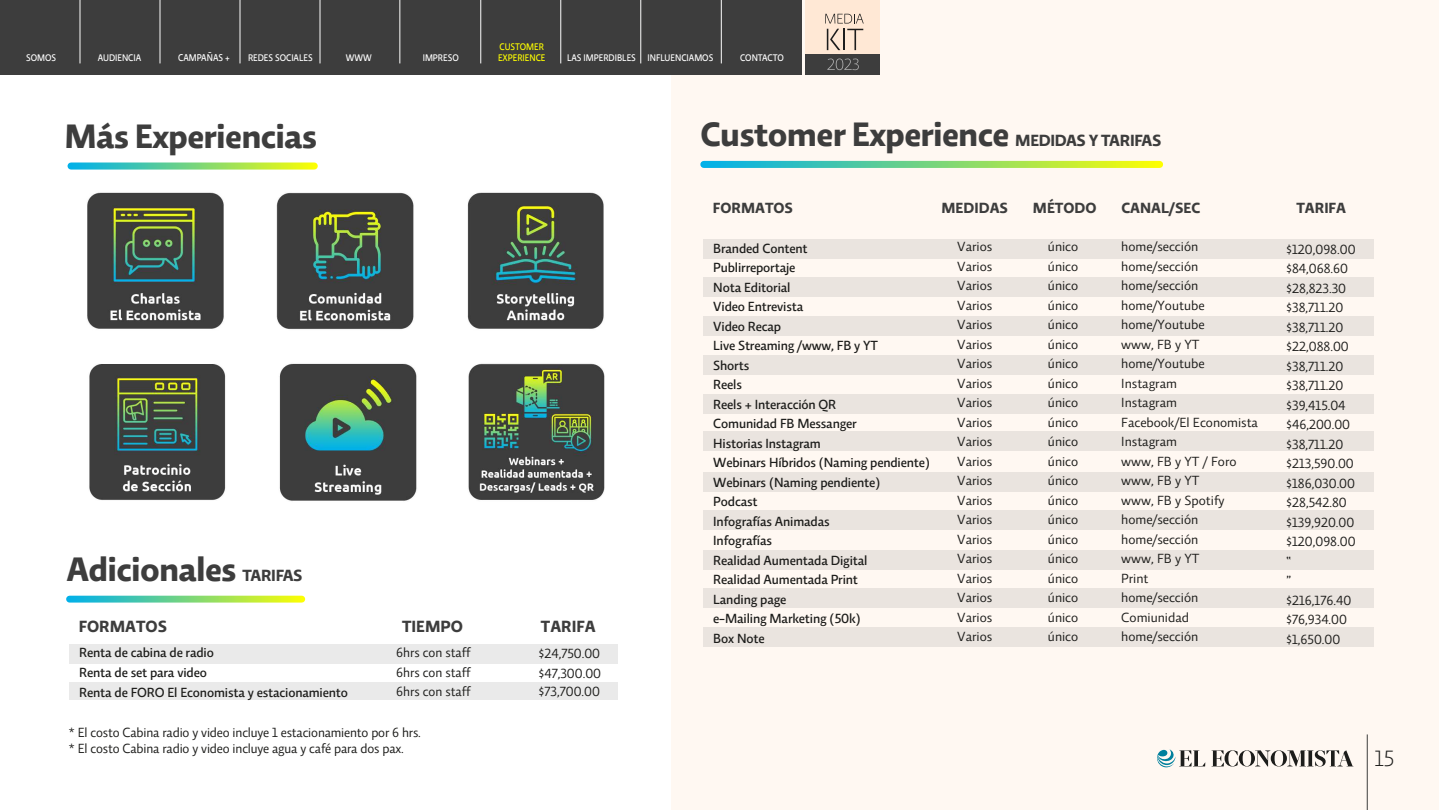
<style>
.page{position:relative;width:1440px;height:810px;background:#fff}
.page>*{position:absolute;margin:0;border:0;box-sizing:border-box;transform-origin:0 0}
.t1{font:700 34.5px "Relato Sans OT";letter-spacing:-.02em;color:#3d3d3d}
.t2{font:300 22.5px "Relato Sans OT";color:#1d1d1b}
.t3{font:700 16.5px "Relato Sans OT";color:#3d3d3d}
.t4{font:700 15px "Relato Sans OT";color:#3d3d3d}
.t5{font:13.5px/19.5px "Relato Sans OT";color:#1d1d1b}
.t6{font:500 13.5px/19.5px "Relato Sans OT";letter-spacing:-.01em;color:#1d1d1b}
.t7{font:500 10.05px "Relato Sans OT";color:#fff;scale:.88 1}
.t8{font:500 9.75px "Relato Sans OT";color:#fff;scale:.9 1}
.t9{font:500 9.75px "Relato Sans OT";color:#ff0;scale:.9 1}
.s1{font-size:16.5px}
</style>
<div class="page">
<div style="left:671px;top:0;width:768px;height:810px;background:#fff8f2"></div>
<div style="left:704px;top:239px;width:670px;height:20px;background:#eae4df"></div>
<div style="left:704px;top:278px;width:670px;height:19px;background:#eae4df"></div>
<div style="left:704px;top:316px;width:670px;height:19px;background:#eae4df"></div>
<div style="left:704px;top:356px;width:670px;height:19px;background:#eae4df"></div>
<div style="left:704px;top:395px;width:670px;height:19px;background:#eae4df"></div>
<div style="left:704px;top:432px;width:670px;height:19px;background:#eae4df"></div>
<div style="left:704px;top:472px;width:670px;height:19px;background:#eae4df"></div>
<div style="left:704px;top:511px;width:670px;height:19px;background:#eae4df"></div>
<div style="left:704px;top:550px;width:670px;height:19px;background:#eae4df"></div>
<div style="left:704px;top:588px;width:670px;height:19px;background:#eae4df"></div>
<div style="left:704px;top:628px;width:670px;height:19px;background:#eae4df"></div>
<svg style="left:1212px;top:750px;width:142px;height:17px"></svg>
<svg style="left:1157px;top:749px;width:48px;height:19px"></svg>
<hr style="left:1367px;top:734px;width:1px;height:76px;background:#3d3d3d">
<svg style="left:71px;top:163px;width:243px;height:7px;background:#81d883"></svg>
<svg style="left:70px;top:596px;width:232px;height:7px;background:#81d882"></svg>
<svg style="left:704px;top:161px;width:456px;height:7px;background:#7ad57b"></svg>
<img style="left:87px;top:192px;width:137px;height:137px">
<img style="left:276px;top:192px;width:138px;height:138px">
<img style="left:89px;top:364px;width:137px;height:136px">
<img style="left:467px;top:192px;width:137px;height:137px">
<img style="left:279px;top:363px;width:138px;height:138px">
<img style="left:468px;top:363px;width:137px;height:137px">
<div style="left:70px;top:644px;width:548px;height:19px;background:#eaeaea"></div>
<div style="left:70px;top:682px;width:548px;height:18px;background:#eaeaea"></div>
<div style="left:0;top:0;width:802px;height:75px;background:#3d3d3d"></div>
<hr style="left:80px;top:0;width:1px;height:63px;background:#fff">
<hr style="left:160px;top:0;width:1px;height:63px;background:#fff">
<hr style="left:240px;top:0;width:1px;height:63px;background:#fff">
<hr style="left:320px;top:0;width:1px;height:63px;background:#fff">
<hr style="left:400px;top:0;width:1px;height:63px;background:#fff">
<hr style="left:481px;top:0;width:1px;height:63px;background:#fff">
<hr style="left:561px;top:0;width:1px;height:63px;background:#fff">
<hr style="left:641px;top:0;width:1px;height:63px;background:#fff">
<hr style="left:721px;top:0;width:1px;height:63px;background:#fff">
<div style="left:805px;top:0;width:75px;height:54px;background:#ffe8d5"></div>
<div style="left:805px;top:55px;width:75px;height:20px;background:#3d3d3d"></div>
<svg style="left:825px;top:14px;width:39px;height:36px"></svg>
<svg style="left:827px;top:59px;width:32px;height:11px"></svg>
<p class="t9" style="left:500px;top:41px;width:51px">CUSTOMER</p>
<p class="t8" style="left:26px;top:52px;width:35px">SOMOS</p>
<p class="t8" style="left:98px;top:52px;width:50px">AUDIENCIA</p>
<p class="t7" style="left:178px;top:52px;width:60px">CAMPAÑAS +</p>
<p class="t8" style="left:346px;top:52px;width:30px">WWW</p>
<p class="t8" style="left:423px;top:52px;width:42px">IMPRESO</p>
<p class="t8" style="left:567px;top:52px;width:164px">LAS IMPERDIBLES INFLUENCIAMOS</p>
<p class="t8" style="left:740px;top:52px;width:50px">CONTACTO</p>
<p class="t8" style="left:248px;top:52px;width:73px">REDES SOCIALES</p>
<p class="t9" style="left:498px;top:52px;width:54px">EXPERIENCE</p>
<h1 class="t1" style="left:64px;top:115px;width:254px">Más Experiencias</h1>
<h1 class="t1" style="left:66px;top:548px;width:238px">Adicionales <span class="s1">TARIFAS</span></h1>
<p class="t3" style="left:79px;top:616px;width:90px">FORMATOS</p>
<p class="t6" style="left:79px;top:643px;width:270px">Renta de cabina de radio<br>Renta de set para video<br>Renta de FORO El Economista y estacionamiento</p>
<p class="t3" style="left:402px;top:616px;width:62px">TIEMPO</p>
<p class="t3" style="left:541px;top:616px;width:56px">TARIFA</p>
<p class="t5" style="left:396px;top:643px;width:76px;line-height:20px">6hrs con staff<br>6hrs con staff</p>
<p class="t5" style="left:396px;top:682px;width:76px">6hrs con staff</p>
<p class="t5" style="left:538px;top:643px;width:64px;line-height:19.9px">$24,750.00 $47,300.00</p>
<p class="t5" style="left:538px;top:682px;width:63px">$73,700.00</p>
<p class="t5" style="left:69px;top:724px;width:353px;line-height:16.2px">* El costo Cabina radio y video incluye 1 estacionamiento por 6 hrs. * El costo Cabina radio y video incluye agua y café para dos pax.</p>
<h1 class="t1" style="left:701px;top:113px;width:462px">Customer Experience <span class="s1">MEDIDAS Y TARIFAS</span></h1>
<p class="t4" style="left:713px;top:198px;width:82px">FORMATOS</p>
<p class="t4" style="left:1033px;top:199px;width:65px">MÉTODO</p>
<p class="t4" style="left:1121px;top:198px;width:81px">CANAL/SEC</p>
<p class="t4" style="left:1296px;top:198px;width:51px">TARIFA</p>
<p class="t6" style="left:713px;top:238px;width:218px">Branded Content<br>Publirreportaje<br>Nota Editorial<br>Video Entrevista<br>Video Recap<br>Live Streaming /www, FB y YT<br>Shorts<br>Reels<br>Reels + Interacción QR<br>Comunidad FB Messanger<br>Historias Instagram<br>Webinars Híbridos (Naming pendiente)<br>Webinars (Naming pendiente)<br>Podcast<br>Infografías Animadas<br>Infografías<br>Realidad Aumentada Digital<br>Realidad Aumentada Print<br>Landing page<br>e-Mailing Marketing (50k)<br>Box Note</p>
<p class="t4" style="left:942px;top:198px;width:68px">MEDIDAS</p>
<p class="t5" style="left:957px;top:237px;width:36px;text-align:justify">Varios Varios Varios Varios Varios Varios Varios Varios Varios Varios Varios Varios Varios Varios Varios Varios Varios Varios Varios Varios Varios</p>
<p class="t5" style="left:1048px;top:237px;width:32px;text-align:justify">único único único único único único único único único único único único único único único único único único único único único</p>
<p class="t5" style="left:1121px;top:237px;width:138px">home/sección home/sección home/sección home/Youtube home/Youtube<br>www, FB y YT home/Youtube<br>Instagram<br>Instagram<br>Facebook/El Economista<br>Instagram<br>www, FB y YT / Foro www, FB y YT<br>www, FB y Spotify home/sección home/sección<br>www, FB y YT<br>Print<br>home/sección<br>Comiunidad home/sección</p>
<p class="t5" style="left:1286px;top:239px;width:71px">$120,098.00 $84,068.60 $28,823.30 $38,711.20 $38,711.20 $22,088.00 $38,711.20 $38,711.20 $39,415.04 $46,200.00 $38,711.20 $213,590.00 $186,030.00 $28,542.80 $139,920.00 $120,098.00 “<br>” $216,176.40 $76,934.00 $1,650.00</p>
<h2 class="t2" style="left:1375px;top:746px;width:21px">15</h2>
</div>
